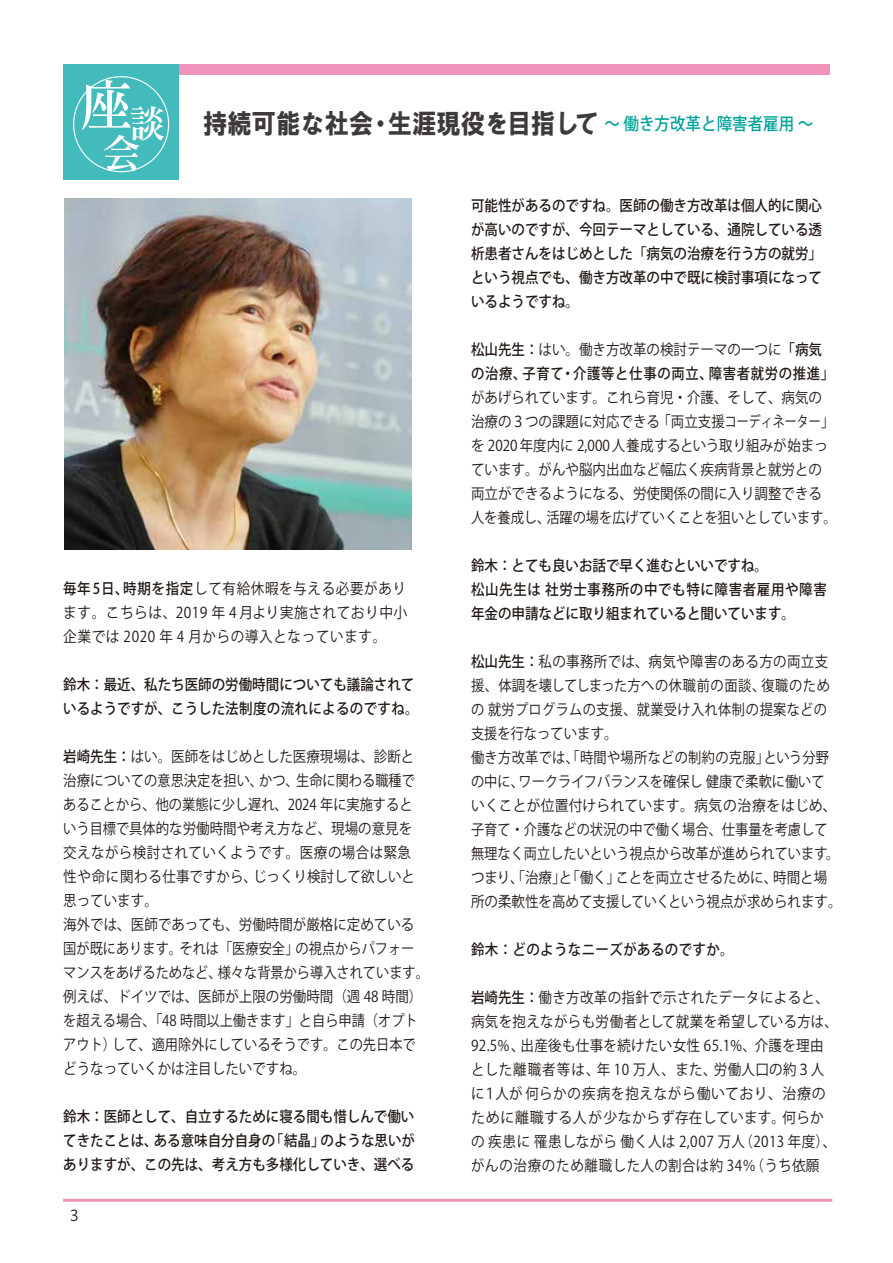
<style>
.page{position:relative;width:893px;height:1263px;background:#fff}
.page>*{position:absolute;margin:0;border:0;box-sizing:border-box;transform-origin:0 0}
.t1{font:56.1px "DF Mincho P W5 WIN RKSJ H";color:#fff;scale:.95 1}
.t2{font:40.5px "DF Mincho P W5 WIN RKSJ H";color:#fff;scale:.95 1}
.t3{font:37.8px "DF Mincho P W5 WIN RKSJ H";color:#fff;scale:.95 1}
.t4{font:27px "HGS Soei Kakugothic UB";color:#3e3a39;scale:.9 1}
.t5{font:15px/24px "Koz Go Pr 6 N";color:#221815;scale:.9 1}
.t6{font:500 15px/24px "Koz Go Pr 6 N";color:#221815;scale:.9 1}
.t7{font:15px/24px "Koz Go Pr 6 N";letter-spacing:.025em;color:#221815;scale:.9 1}
.t8{font:500 15px/24px "Koz Go Pr 6 N";letter-spacing:.05em;color:#221815;scale:.9 1}
.t9{font:500 15px "Koz Go Pr 6 N";letter-spacing:.025em;color:#221815;scale:.9 1}
.s1{font-family:"Koz Go Pr 6 N";font-weight:500;font-size:17.25px;color:#00a29a}
.s2{font-weight:500}
.s3{font-weight:400}
</style>
<div class="page">
<hr style="left:63px;top:1199px;width:769px;height:3px;background:#ef93bb">
<img style="left:64px;top:198px;width:348px;height:351px">
<div style="left:64px;top:65px;width:766px;height:10px;background:#ef93bb"></div>
<div style="left:64px;top:64px;width:115px;height:116px;background:#43bbbc"></div>
<h1 class="t1" style="left:80px;top:76px;width:58px">座</h1>
<h3 class="t3" style="left:130px;top:105px;width:39px">談</h3>
<h2 class="t2" style="left:102px;top:133px;width:42px">会</h2>
<h3 class="t4" style="left:203px;top:110px;width:679px">持続可能な社会・生涯現役を目指して<span class="s1">～ 働き方改革と障害者雇用 ～</span></h3>
<p class="t5" style="left:63px;top:577px;width:384px;text-align:justify"><span class="s2">毎年5日、時期を指定</span>して有給休暇を与える必要があります。こちらは、2019 年 4 月より実施されており中小企業では 2020 年 4 月からの導入となっています。</p>
<p class="t6" style="left:63px;top:673px;width:396px">鈴木：最近、私たち医師の労働時間についても議論されているようですが、こうした法制度の流れによるのですね。</p>
<p class="t5" style="left:63px;top:745px;width:408px"><span class="s2">岩崎先生：</span>はい。医師をはじめとした医療現場は、診断と治療についての意思決定を担い、かつ、生命に関わる職種であることから、他の業態に少し遅れ、2024 年に実施するという目標で具体的な労働時間や考え方など、現場の意見を交えながら検討されていくようです。医療の場合は緊急<br>性や命に関わる仕事ですから、じっくり検討して欲しいと思っています。<br>海外では、医師であっても、労働時間が厳格に定めている国が既にあります。それは「医療安全」の視点からパフォーマンスをあげるためなど、様々な背景から導入されています。例えば、ドイツでは、医師が上限の労働時間（週 48 時間）を超える場合、「48 時間以上働きます」と自ら申請（オプトアウト）して、適用除外にしているそうです。この先日本でどうなっていくかは注目したいですね。</p>
<p class="t6" style="left:63px;top:1105px;width:392px;text-align:justify">鈴木：医師として、自立するために寝る間も惜しんで働いてきたことは、ある意味自分自身の「結晶」のような思いがありますが、この先は、考え方も多様化していき、選べる</p>
<p class="t5" style="left:67px;top:1204px;width:16px">３</p>
<p class="t6" style="left:471px;top:194px;width:391px;text-align:justify">可能性があるのですね。医師の働き方改革は個人的に関心が高いのですが、今回テーマとしている、通院している透析患者さんをはじめとした「病気の治療を行う方の就労」という視点でも、働き方改革の中で既に検討事項になっているようですね。</p>
<p class="t8" style="left:471px;top:338px;width:405px">松山先生：<span class="s3">はい。働き方改革の検討テーマの一つに</span>「病気の治療、子育て・介護等と仕事の両立、障害者就労の推進」</p>
<p class="t5" style="left:471px;top:386px;width:408px">があげられています。これら育児・介護、そして、病気の治療の３つの課題に対応できる「両立支援コーディネーター」を 2020年度内に 2,000人養成するという取り組みが始まっています。がんや脳内出血など幅広く疾病背景と就労との両立ができるようになる、労使関係の間に入り調整できる人を養成し、活躍の場を広げていくことを狙いとしています。</p>
<p class="t6" style="left:471px;top:554px;width:397px">鈴木：とても良いお話で早く進むといいですね。<br>松山先生は 社労士事務所の中でも特に障害者雇用や障害年金の申請などに取り組まれていると聞いています。</p>
<p class="t5" style="left:471px;top:650px;width:413px"><span class="s2">松山先生：</span>私の事務所では、病気や障害のある方の両立支援、体調を壊してしまった方への休職前の面談、復職のための 就労プログラムの支援、就業受け入れ体制の提案などの支援を行なっています。<br>働き方改革では、「時間や場所などの制約の克服」という分野の中に、ワークライフバランスを確保し 健康で柔軟に働いていくことが位置付けられています。病気の治療をはじめ、子育て・介護などの状況の中で働く場合、仕事量を考慮して無理なく両立したいという視点から改革が進められています。つまり、「治療」と「働く」ことを両立させるために、時間と場所の柔軟性を高めて支援していくという視点が求められます。</p>
<p class="t9" style="left:471px;top:941px;width:293px">鈴木：どのようなニーズがあるのですか。</p>
<p class="t7" style="left:471px;top:986px;width:409px"><span class="s2">岩崎先生：</span>働き方改革の指針で示されたデータによると、病気を抱えながらも労働者として就業を希望している方は、<br>92.5% 、出産後も仕事を続けたい女性 65.1% 、介護を理由とした離職者等は、年 10 万人、また、労働人口の約３人に１人が何らかの疾病を抱えながら働いており、治療のために離職する人が少なからず存在しています。何らかの 疾患に 罹患しながら 働く人は 2,007 万人（2013 年度）、がんの治療のため離職した人の割合は約 34％（うち依願</p>
</div>
